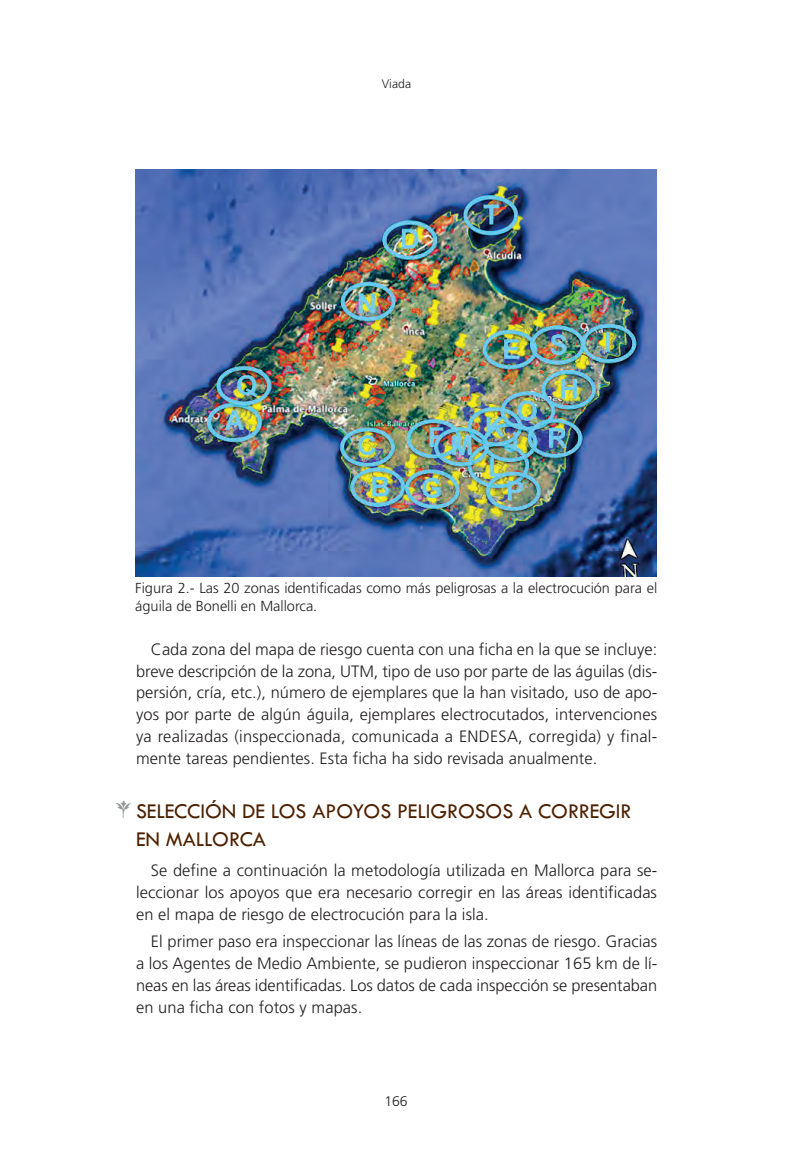
<style>
.page{position:relative;width:793px;height:1155px;background:#fff}
.page>*{position:absolute;margin:0;border:0;box-sizing:border-box;transform-origin:0 0}
.t1{font:500 40.25px "Fleurons";color:#939598}
.t2{font:21.88px/28px "Tw Cen";letter-spacing:-.005em;color:#4d2100}
.t3{font:300 16.45px/21.9px "Frutiger";letter-spacing:.005em;color:#231f20;text-align:justify}
.t4{font:300 14.53px/17.5px "Frutiger";color:#231f20}
.t5{font:300 14px "Frutiger";color:#231f20}
.t6{font:300 12.25px "Frutiger";color:#231f20}
</style>
<div class="page">
<img style="left:135px;top:169px;width:521px;height:407px">
<p class="t6" style="left:382px;top:79px;width:31px">Viada</p>
<p class="t4" style="left:135px;top:580px;width:523px">Figura 2.- Las 20 zonas identificadas como más peligrosas a la electrocución para el águila de Bonelli en Mallorca.</p>
<p class="t3" style="left:136px;top:639px;width:522px;text-indent:15px">Cada zona del mapa de riesgo cuenta con una ficha en la que se incluye: breve descripción de la zona, UTM, tipo de uso por parte de las águilas (dis&shy;persión, cría, etc.), número de ejemplares que la han visitado, uso de apo&shy;yos por parte de algún águila, ejemplares electrocutados, intervenciones ya realizadas (inspeccionada, comunicada a ENDESA, corregida) y final&shy;mente tareas pendientes. Esta ficha ha sido revisada anualmente.</p>
<h2 class="t2" style="left:136px;top:796px;width:497px">SELECCIÓN DE LOS APOYOS PELIGROSOS A CORREGIR<br>EN MALLORCA</h2>
<p class="t3" style="left:136px;top:861px;width:522px;text-indent:15px">Se define a continuación la metodología utilizada en Mallorca para se&shy;leccionar los apoyos que era necesario corregir en las áreas identificadas en el mapa de riesgo de electrocución para la isla.</p>
<p class="t3" style="left:136px;top:932px;width:522px;text-indent:15px">El primer paso era inspeccionar las líneas de las zonas de riesgo. Gracias a los Agentes de Medio Ambiente, se pudieron inspeccionar 165 km de lí&shy;neas en las áreas identificadas. Los datos de cada inspección se presentaban en una ficha con fotos y mapas.</p>
<h1 class="t1" style="left:103px;top:801px;width:41px">M</h1>
<p class="t5" style="left:384px;top:1095px;width:25px">166</p>
</div>
